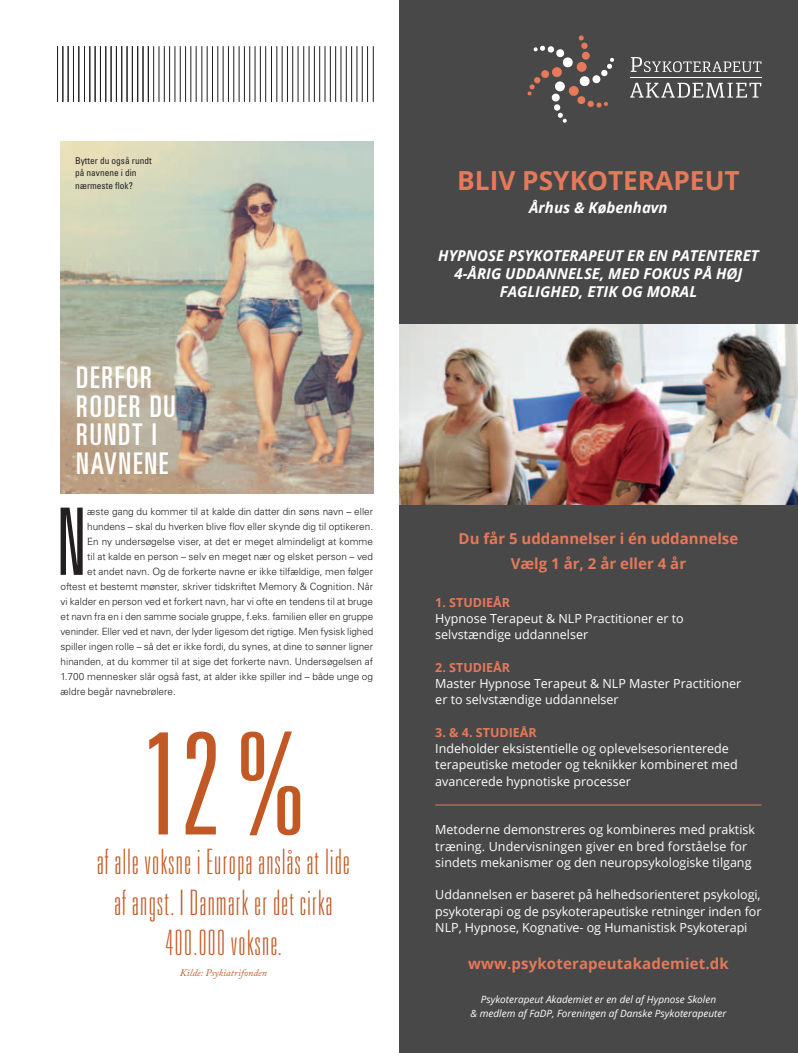
<style>
.page{position:relative;width:798px;height:1053px;background:#fff}
.page>*{position:absolute;margin:0;border:0;box-sizing:border-box;transform-origin:0 0}
.t1{font:300 ultra-condensed 141.25px "Univers LT Std";color:#c25924}
.t2{font:300 ultra-condensed 93.12px "Univers LT Std";color:#231f20}
.t3{font:100 ultra-condensed 35px/40px "Univers LT Std";letter-spacing:.04em;color:#c25924;text-align:center}
.t4{font:ultra-condensed 29.88px/28.5px "Univers LT Std";letter-spacing:.06em;color:#fff}
.t5{font:700 26.25px "Open Sans";color:#e5795a}
.t6{font:italic 700 15px/18px "Open Sans";color:#fff;text-align:center}
.t7{font:700 15px/25.5px "Open Sans";color:#e5795a;text-align:center}
.t8{font:12.5px/16.2px "Open Sans";color:#fff}
.t9{font:700 12.5px "Open Sans";color:#e5795a}
.t10{font:300 10px "Univers LT Std";color:#231f20}
.t11{font:italic 10px/13.8px "Open Sans";color:#fff;text-align:center}
.t12{font:italic 10px "Adobe Caslon Pro";letter-spacing:.01em;color:#c25924}
.t13{font:condensed 9.38px/12.5px "Univers LT Std";color:#231f20}
</style>
<div class="page">
<hr style="left:201px;top:46px;width:1px;height:56px;background:#231f20">
<hr style="left:303px;top:46px;width:1px;height:56px;background:#231f20">
<hr style="left:207px;top:46px;width:1px;height:56px;background:#231f20">
<hr style="left:309px;top:46px;width:1px;height:56px;background:#231f20">
<hr style="left:212px;top:46px;width:1px;height:56px;background:#231f20">
<hr style="left:314px;top:46px;width:1px;height:56px;background:#231f20">
<hr style="left:217px;top:46px;width:1px;height:56px;background:#231f20">
<hr style="left:319px;top:46px;width:1px;height:56px;background:#231f20">
<hr style="left:223px;top:46px;width:1px;height:56px;background:#231f20">
<hr style="left:325px;top:46px;width:1px;height:56px;background:#231f20">
<hr style="left:228px;top:46px;width:1px;height:56px;background:#231f20">
<hr style="left:330px;top:46px;width:1px;height:56px;background:#231f20">
<hr style="left:233px;top:46px;width:1px;height:56px;background:#231f20">
<hr style="left:335px;top:46px;width:1px;height:56px;background:#231f20">
<hr style="left:239px;top:46px;width:1px;height:56px;background:#231f20">
<hr style="left:340px;top:46px;width:1px;height:56px;background:#231f20">
<hr style="left:244px;top:46px;width:1px;height:56px;background:#231f20">
<hr style="left:346px;top:46px;width:1px;height:56px;background:#231f20">
<hr style="left:249px;top:46px;width:1px;height:56px;background:#231f20">
<hr style="left:351px;top:46px;width:1px;height:56px;background:#231f20">
<hr style="left:255px;top:46px;width:1px;height:56px;background:#231f20">
<hr style="left:356px;top:46px;width:1px;height:56px;background:#231f20">
<hr style="left:260px;top:46px;width:1px;height:56px;background:#231f20">
<hr style="left:362px;top:46px;width:1px;height:56px;background:#231f20">
<hr style="left:265px;top:46px;width:1px;height:56px;background:#231f20">
<hr style="left:367px;top:46px;width:1px;height:56px;background:#231f20">
<hr style="left:373px;top:46px;width:1px;height:56px;background:#231f20">
<hr style="left:153px;top:46px;width:1px;height:56px;background:#231f20">
<hr style="left:159px;top:46px;width:1px;height:56px;background:#231f20">
<hr style="left:164px;top:46px;width:1px;height:56px;background:#231f20">
<hr style="left:190px;top:46px;width:1px;height:56px;background:#231f20">
<hr style="left:292px;top:46px;width:1px;height:56px;background:#231f20">
<hr style="left:169px;top:46px;width:1px;height:56px;background:#231f20">
<hr style="left:271px;top:46px;width:1px;height:56px;background:#231f20">
<hr style="left:196px;top:46px;width:1px;height:56px;background:#231f20">
<hr style="left:298px;top:46px;width:1px;height:56px;background:#231f20">
<hr style="left:175px;top:46px;width:1px;height:56px;background:#231f20">
<hr style="left:276px;top:46px;width:1px;height:56px;background:#231f20">
<hr style="left:180px;top:46px;width:1px;height:56px;background:#231f20">
<hr style="left:282px;top:46px;width:1px;height:56px;background:#231f20">
<hr style="left:185px;top:46px;width:1px;height:56px;background:#231f20">
<hr style="left:287px;top:46px;width:1px;height:56px;background:#231f20">
<hr style="left:84px;top:46px;width:1px;height:56px;background:#231f20">
<hr style="left:90px;top:46px;width:1px;height:56px;background:#231f20">
<hr style="left:95px;top:46px;width:1px;height:56px;background:#231f20">
<hr style="left:100px;top:46px;width:1px;height:56px;background:#231f20">
<hr style="left:105px;top:46px;width:1px;height:56px;background:#231f20">
<hr style="left:111px;top:46px;width:1px;height:56px;background:#231f20">
<hr style="left:116px;top:46px;width:1px;height:56px;background:#231f20">
<hr style="left:121px;top:46px;width:1px;height:56px;background:#231f20">
<hr style="left:127px;top:46px;width:1px;height:56px;background:#231f20">
<hr style="left:132px;top:46px;width:1px;height:56px;background:#231f20">
<hr style="left:137px;top:46px;width:1px;height:56px;background:#231f20">
<hr style="left:143px;top:46px;width:1px;height:56px;background:#231f20">
<hr style="left:148px;top:46px;width:1px;height:56px;background:#231f20">
<hr style="left:57px;top:46px;width:1px;height:56px;background:#231f20">
<hr style="left:63px;top:46px;width:1px;height:56px;background:#231f20">
<hr style="left:68px;top:46px;width:1px;height:56px;background:#231f20">
<hr style="left:73px;top:46px;width:1px;height:56px;background:#231f20">
<hr style="left:79px;top:46px;width:1px;height:56px;background:#231f20">
<img style="left:60px;top:142px;width:313px;height:351px">
<div style="left:399px;top:0;width:398px;height:1052px;background:#474847"></div>
<img style="left:399px;top:324px;width:398px;height:180px">
<svg style="left:630px;top:83px;width:131px;height:15px"></svg>
<svg style="left:630px;top:57px;width:131px;height:15px"></svg>
<hr style="left:630px;top:77px;width:131px;height:1px;background:#fff">
<svg style="left:527px;top:35px;width:87px;height:88px"></svg>
<hr style="left:435px;top:804px;width:326px;height:1px;background:#e5795a">
<p class="t13" style="left:75px;top:154px;width:78px">Bytter du også rundt på navnene i din nærmeste flok?</p>
<h3 class="t4" style="left:76px;top:363px;width:101px">DERFOR<br>RODER DU<br>RUNDT I<br>NAVNENE</h3>
<h2 class="t2" style="left:56px;top:493px;width:24px">N</h2>
<p class="t10" style="left:87px;top:505px;width:287px">æste gang du kommer til at kalde din datter din søns navn – eller</p>
<p class="t10" style="left:87px;top:520px;width:287px">hundens – skal du hverken blive flov eller skynde dig til optikeren.</p>
<p class="t10" style="left:87px;top:535px;width:287px">En ny undersøgelse viser, at det er meget almindeligt at komme</p>
<p class="t10" style="left:87px;top:550px;width:287px">til at kalde en person – selv en meget nær og elsket person – ved</p>
<p class="t10" style="left:87px;top:565px;width:287px">et andet navn. Og de forkerte navne er ikke tilfældige, men følger</p>
<p class="t10" style="left:61px;top:580px;width:314px">oftest et bestemt mønster, skriver tidskriftet Memory &amp; Cognition. Når</p>
<p class="t10" style="left:61px;top:595px;width:314px">vi kalder en person ved et forkert navn, har vi ofte en tendens til at bruge</p>
<p class="t10" style="left:61px;top:610px;width:314px">et navn fra en i den samme sociale gruppe, f.eks. familien eller en gruppe</p>
<p class="t10" style="left:61px;top:625px;width:314px">veninder. Eller ved et navn, der lyder ligesom det rigtige. Men fysisk lighed</p>
<p class="t10" style="left:61px;top:640px;width:314px">spiller ingen rolle – så det er ikke fordi, du synes, at dine to sønner ligner</p>
<p class="t10" style="left:61px;top:655px;width:314px">hinanden, at du kommer til at sige det forkerte navn. Undersøgelsen af</p>
<p class="t10" style="left:61px;top:670px;width:314px">1.700 mennesker slår også fast, at alder ikke spiller ind – både unge og</p>
<p class="t10" style="left:61px;top:685px;width:117px">ældre begår navnebrølere.</p>
<h1 class="t1" style="left:142px;top:710px;width:164px">12 %</h1>
<h3 class="t3" style="left:97px;top:842px;width:254px">af alle voksne i Europa anslås at lide af angst. I Danmark er det cirka<br>400.000 voksne.</h3>
<p class="t12" style="left:180px;top:966px;width:89px">Kilde: Psykiatrifonden</p>
<h3 class="t5" style="left:457px;top:162px;width:284px">BLIV PSYKOTERAPEUT</h3>
<h3 class="t6" style="left:529px;top:198px;width:140px">Århus &amp; København</h3>
<h3 class="t6" style="left:438px;top:246px;width:322px">HYPNOSE PSYKOTERAPEUT ER EN PATENTERET<br>4-ÅRIG UDDANNELSE, MED FOKUS PÅ HØJ<br>FAGLIGHED, ETIK OG MORAL</h3>
<h3 class="t7" style="left:458px;top:525px;width:281px">Du får 5 uddannelser i én uddannelse<br>Vælg 1 år, 2 år eller 4 år</h3>
<p class="t9" style="left:435px;top:593px;width:76px">1. STUDIEÅR</p>
<p class="t8" style="left:435px;top:610px;width:250px">Hypnose Terapeut &amp; NLP Practitioner er to selvstændige uddannelser</p>
<p class="t9" style="left:435px;top:658px;width:76px">2. STUDIEÅR</p>
<p class="t8" style="left:435px;top:675px;width:307px">Master Hypnose Terapeut &amp; NLP Master Practitioner er to selvstændige uddannelser</p>
<p class="t9" style="left:435px;top:723px;width:103px">3. &amp; 4. STUDIEÅR</p>
<p class="t8" style="left:435px;top:740px;width:304px">Indeholder eksistentielle og oplevelsesorienterede terapeutiske metoder og teknikker kombineret med avancerede hypnotiske processer</p>
<p class="t8" style="left:435px;top:821px;width:321px">Metoderne demonstreres og kombineres med praktisk træning. Undervisningen giver en bred forståelse for sindets mekanismer og den neuropsykologiske tilgang</p>
<p class="t8" style="left:435px;top:886px;width:327px;text-align:justify">Uddannelsen er baseret på helhedsorienteret psykologi, psykoterapi og de psykoterapeutiske retninger inden for NLP, Hypnose, Kognative- og Humanistisk Psykoterapi</p>
<h3 class="t7" style="left:468px;top:950px;width:262px">www.psykoterapeutakademiet.dk</h3>
<p class="t11" style="left:470px;top:992px;width:257px">Psykoterapeut Akademiet er en del af Hypnose Skolen<br>&amp; medlem af FaDP, Foreningen af Danske Psykoterapeuter</p>
</div>
